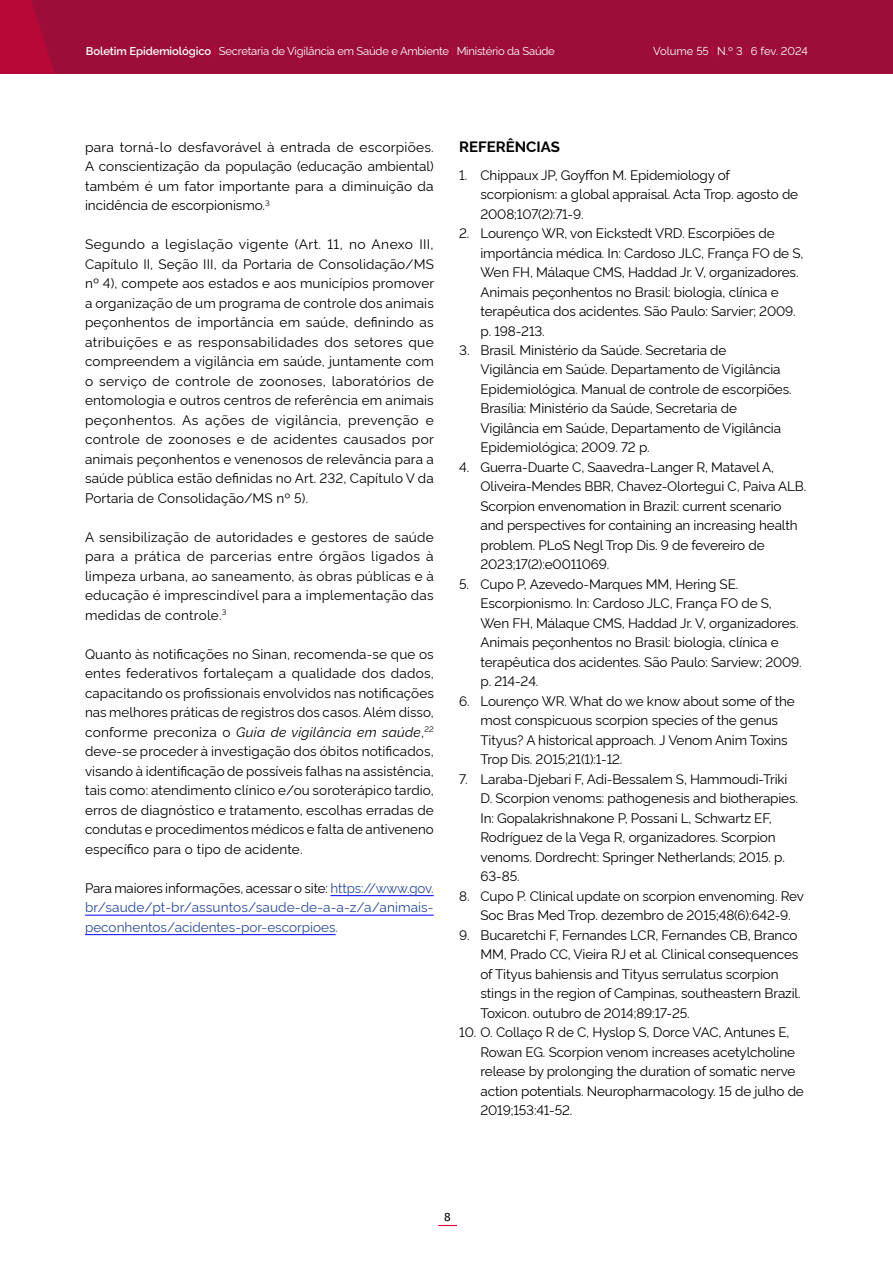
<style>
.page{position:relative;width:893px;height:1263px;background:#fff}
.page>*{position:absolute;margin:0;border:0;box-sizing:border-box;transform-origin:0 0}
.t1{font:700 15px "Rawline";color:#000}
.t2{font:13.5px/19.5px "Rawline";letter-spacing:-.01em;color:#000}
.t3{font:13.5px/19.5px "Rawline";color:#2a4b9b;text-align:justify}
.t4{font:12px "Fira Sans";color:#000}
.t5{font:11.25px "Rawline";letter-spacing:-.02em;color:#fff}
.t6{font:11.25px "Rawline";color:#fff}
.s1{font-weight:600}
.s2{font-weight:500;color:#e40138}
.s3{font-style:italic}
.s4{color:#000}
</style>
<div class="page">
<div style="left:0;top:0;width:893px;height:74px;background:#9c0d39"></div>
<svg style="left:438px;top:1225px;width:19px;height:1px"></svg>
<svg style="left:0;top:0;width:54px;height:74px"></svg>
<hr style="left:330px;top:895px;width:104px;height:1px;background:#00f">
<hr style="left:85px;top:915px;width:349px;height:1px;background:#00f">
<hr style="left:85px;top:934px;width:251px;height:1px;background:#00f">
<p class="t5" style="left:86px;top:42px;width:470px"><span class="s1">Boletim Epidemiológico</span> <span class="s2">|</span> Secretaria de Vigilância em Saúde e Ambiente <span class="s2">|</span> Ministério da Saúde</p>
<p class="t6" style="left:653px;top:43px;width:156px">Volume 55 <span class="s2">|</span> N.º 3 <span class="s2">|</span> 6 fev. 2024</p>
<p class="t2" style="left:85px;top:136px;width:350px;text-align:justify">para torná-lo desfavorável à entrada de escorpiões.<br>A conscientização da população (educação ambiental) também é um fator importante para a diminuição da incidência de escorpionismo.<sup>3</sup></p>
<p class="t2" style="left:85px;top:233px;width:351px;text-align:justify">Segundo a legislação vigente (Art. 11, no Anexo III, Capítulo II, Seção III, da Portaria de Consolidação/MS nº 4), compete aos estados e aos municípios promover a organização de um programa de controle dos animais peçonhentos de importância em saúde, definindo as atribuições e as responsabilidades dos setores que compreendem a vigilância em saúde, juntamente com o serviço de controle de zoonoses, laboratórios de entomologia e outros centros de referência em animais peçonhentos. As ações de vigilância, prevenção e controle de zoonoses e de acidentes causados por animais peçonhentos e venenosos de relevância para a saúde pública estão definidas no Art. 232, Capítulo V da Portaria de Consolidação/MS nº 5).</p>
<p class="t2" style="left:85px;top:526px;width:350px;text-align:justify">A sensibilização de autoridades e gestores de saúde para a prática de parcerias entre órgãos ligados à limpeza urbana, ao saneamento, às obras públicas e à educação é imprescindível para a implementação das medidas de controle.<sup>3</sup></p>
<p class="t2" style="left:85px;top:643px;width:350px;text-align:justify">Quanto às notificações no Sinan, recomenda-se que os entes federativos fortaleçam a qualidade dos dados, capacitando os profissionais envolvidos nas notificações nas melhores práticas de registros dos casos. Além disso, conforme preconiza o <span class="s3">Guia de vigilância em saúde</span>,<sup>22 </sup>deve-se proceder à investigação dos óbitos notificados, visando à identificação de possíveis falhas na assistência, tais como: atendimento clínico e/ou soroterápico tardio, erros de diagnóstico e tratamento, escolhas erradas de condutas e procedimentos médicos e falta de antiveneno específico para o tipo de acidente.</p>
<p class="t3" style="left:85px;top:877px;width:350px"><span class="s4">Para maiores informações, acessar o site:</span> https://www.gov. br/saude/pt-br/assuntos/saude-de-a-a-z/a/animais&shy;peconhentos/acidentes-por-escorpioes.</p>
<p class="t1" style="left:459px;top:135px;width:102px">REFERÊNCIAS</p>
<p class="t2" style="left:480px;top:164px;width:319px;text-indent:-21px">1. Chippaux JP, Goyffon M. Epidemiology of scorpionism: a global appraisal. Acta Trop. agosto de<br>2008;107(2):71-9.</p>
<p class="t2" style="left:480px;top:222px;width:324px;text-indent:-21px">2. Lourenço WR, von Eickstedt VRD. Escorpiões de importância médica. In: Cardoso JLC, França FO de S, Wen FH, Málaque CMS, Haddad Jr. V, organizadores.<br>Animais peçonhentos no Brasil: biologia, clínica e terapêutica dos acidentes. São Paulo: Sarvier; 2009. p. 198-213.</p>
<p class="t2" style="left:480px;top:339px;width:313px;text-indent:-21px">3. Brasil. Ministério da Saúde. Secretaria de<br>Vigilância em Saúde. Departamento de Vigilância Epidemiológica. Manual de controle de escorpiões.<br>Brasília: Ministério da Saúde, Secretaria de Vigilância em Saúde, Departamento de Vigilância Epidemiológica; 2009. 72 p.</p>
<p class="t2" style="left:480px;top:456px;width:327px;text-indent:-21px">4. Guerra-Duarte C, Saavedra-Langer R, Matavel A, Oliveira-Mendes BBR, Chavez-Olortegui C, Paiva ALB.<br>Scorpion envenomation in Brazil: current scenario and perspectives for containing an increasing health problem. PLoS Negl Trop Dis. 9 de fevereiro de 2023;17(2):e0011069.</p>
<p class="t2" style="left:480px;top:573px;width:323px;text-indent:-21px">5. Cupo P, Azevedo-Marques MM, Hering SE.<br>Escorpionismo. In: Cardoso JLC, França FO de S, Wen FH, Málaque CMS, Haddad Jr. V, organizadores.<br>Animais peçonhentos no Brasil: biologia, clínica e terapêutica dos acidentes. São Paulo: Sarview; 2009. p. 214-24.</p>
<p class="t2" style="left:480px;top:690px;width:316px;text-indent:-21px">6. Lourenço WR. What do we know about some of the most conspicuous scorpion species of the genus Tityus? A historical approach. J Venom Anim Toxins Trop Dis. 2015;21(1):1-12.</p>
<p class="t2" style="left:480px;top:768px;width:319px;text-indent:-21px">7. Laraba-Djebari F, Adi-Bessalem S, Hammoudi-Triki D. Scorpion venoms: pathogenesis and biotherapies.<br>In: Gopalakrishnakone P, Possani L, Schwartz EF, Rodríguez de la Vega R, organizadores. Scorpion venoms. Dordrecht: Springer Netherlands; 2015. p.<br>63-85.</p>
<p class="t2" style="left:459px;top:885px;width:346px;text-align:center">8. Cupo P. Clinical update on scorpion envenoming. Rev<br>Soc Bras Med Trop. dezembro de 2015;48(6):642-9.</p>
<p class="t2" style="left:480px;top:924px;width:322px;text-indent:-21px">9. Bucaretchi F, Fernandes LCR, Fernandes CB, Branco MM, Prado CC, Vieira RJ et al. Clinical consequences of Tityus bahiensis and Tityus serrulatus scorpion stings in the region of Campinas, southeastern Brazil.<br>Toxicon. outubro de 2014;89:17-25.</p>
<p class="t2" style="left:480px;top:1021px;width:325px;text-indent:-21px">10. O. Collaço R de C, Hyslop S, Dorce VAC, Antunes E, Rowan EG. Scorpion venom increases acetylcholine release by prolonging the duration of somatic nerve action potentials. Neuropharmacology. 15 de julho de 2019;153:41-52.</p>
<p class="t4" style="left:444px;top:1207px;width:8px">8</p>
</div>
